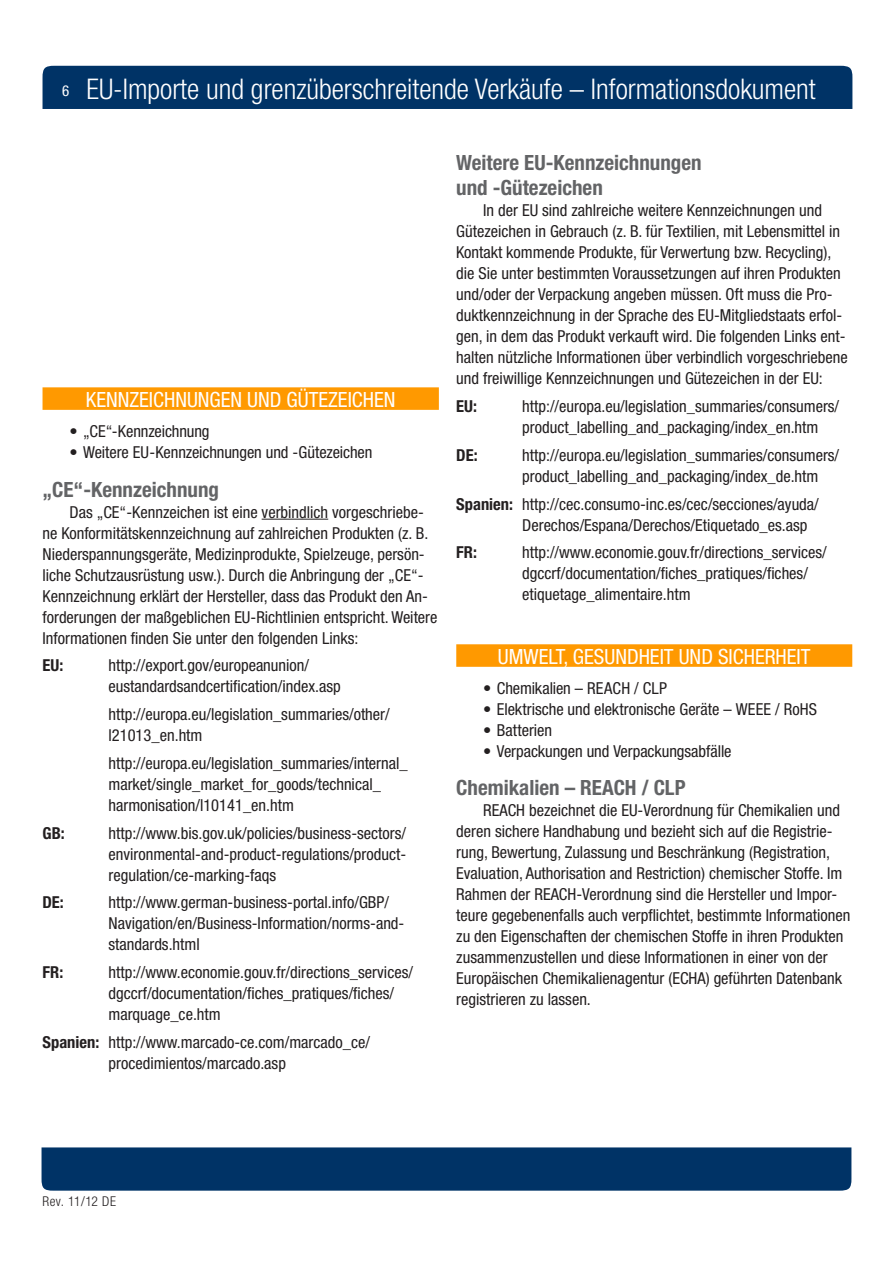
<style>
.page{position:relative;width:893px;height:1263px;background:#fff}
.page>*{position:absolute;margin:0;border:0;box-sizing:border-box;transform-origin:0 0}
.t1{font:300 condensed 28.5px "Helvetica Neue";color:#fff}
.Heading_2{font:700 condensed 21px/25.2px "Helvetica Neue LT Std";color:#636466}
.Reverse_Header{font:condensed 21px "Helvetica Neue LT Std";color:#fff}
.Indent{font:condensed 16.5px/21px "Helvetica Neue LT Std";color:#231f20}
.Bullets_1{font:condensed 16.5px "Helvetica Neue LT Std";letter-spacing:-.005em;color:#231f20}
.Indent-2{font:700 condensed 16.5px "Helvetica Neue LT Std";color:#231f20}
.t2{font:300 condensed 13.5px "Helvetica Neue";letter-spacing:.03em;color:#231f20}
.s1{font-weight:400;font-size:15px}
.s2{font-weight:700}
</style>
<div class="page">
<div style="left:43px;top:66px;width:809px;height:43px;background:#036"></div>
<div style="left:42px;top:1147px;width:809px;height:44px;background:#036"></div>
<div style="left:43px;top:387px;width:396px;height:23px;background:#f90"></div>
<hr style="left:262px;top:519px;width:66px;height:1px;background:#231f20">
<div style="left:456px;top:644px;width:396px;height:23px;background:#f90"></div>
<h1 class="t1" style="left:62px;top:72px;width:755px"><span class="s1">6</span> EU-Importe und grenzüberschreitende Verkäufe – Informationsdokument</h1>
<p class="Reverse_Header" style="left:86px;top:387px;width:311px">KENNZEICHNUNGEN UND GÜTEZEICHEN</p>
<p class="Bullets_1" style="left:70px;top:421px;width:142px">• „CE“-Kennzeichnung</p>
<p class="Bullets_1" style="left:70px;top:442px;width:304px">• Weitere EU-Kennzeichnungen und -Gütezeichen</p>
<p class="Heading_2" style="left:43px;top:476px;width:178px">„CE“-Kennzeichnung</p>
<p class="Indent" style="left:43px;top:501px;width:396px;text-indent:27px">Das „CE“-Kennzeichen ist eine verbindlich vorgeschriebe&shy;ne Konformitätskennzeichnung auf zahlreichen Produkten (z. B.<br>Niederspannungsgeräte, Medizinprodukte, Spielzeuge, persön&shy;liche Schutzausrüstung usw.). Durch die Anbringung der „CE“- Kennzeichnung erklärt der Hersteller, dass das Produkt den An&shy;forderungen der maßgeblichen EU-Richtlinien entspricht. Weitere Informationen finden Sie unter den folgenden Links:</p>
<p class="Indent-2" style="left:43px;top:655px;width:22px">EU:</p>
<p class="Indent" style="left:109px;top:655px;width:234px">http://export.gov/europeanunion/ eustandardsandcertification/index.asp</p>
<p class="Indent" style="left:109px;top:704px;width:283px">http://europa.eu/legislation_summaries/other/ l21013_en.htm</p>
<p class="Indent" style="left:109px;top:752px;width:301px">http://europa.eu/legislation_summaries/internal_ market/single_market_for_goods/technical_ harmonisation/l10141_en.htm</p>
<p class="Indent-2" style="left:43px;top:823px;width:24px">GB:</p>
<p class="Indent" style="left:109px;top:822px;width:299px;text-align:justify">http://www.bis.gov.uk/policies/business-sectors/ environmental-and-product-regulations/product&shy;regulation/ce-marking-faqs</p>
<p class="Indent-2" style="left:43px;top:892px;width:23px">DE:</p>
<p class="Indent" style="left:109px;top:892px;width:297px">http://www.german-business-portal.info/GBP/<br>Navigation/en/Business-Information/norms-and&shy;standards.html</p>
<p class="Indent-2" style="left:43px;top:962px;width:22px">FR:</p>
<p class="Indent" style="left:109px;top:962px;width:306px">http://www.economie.gouv.fr/directions_services/ dgccrf/documentation/fiches_pratiques/fiches/ marquage_ce.htm</p>
<p class="Indent" style="left:109px;top:1031px;width:263px;text-indent:-66px"><span class="s2">Spanien:</span> http://www.marcado-ce.com/marcado_ce/ procedimientos/marcado.asp</p>
<p class="Heading_2" style="left:456px;top:150px;width:247px">Weitere EU-Kennzeichnungen und -Gütezeichen</p>
<p class="Indent" style="left:456px;top:200px;width:393px;text-indent:27px">In der EU sind zahlreiche weitere Kennzeichnungen und Gütezeichen in Gebrauch (z. B. für Textilien, mit Lebensmittel in Kontakt kommende Produkte, für Verwertung bzw. Recycling), die Sie unter bestimmten Voraussetzungen auf ihren Produkten und/oder der Verpackung angeben müssen. Oft muss die Pro&shy;duktkennzeichnung in der Sprache des EU-Mitgliedstaats erfol&shy;gen, in dem das Produkt verkauft wird. Die folgenden Links ent&shy;halten nützliche Informationen über verbindlich vorgeschriebene und freiwillige Kennzeichnungen und Gütezeichen in der EU:</p>
<p class="Indent-2" style="left:456px;top:396px;width:22px">EU:</p>
<p class="Indent" style="left:522px;top:396px;width:318px">http://europa.eu/legislation_summaries/consumers/ product_labelling_and_packaging/index_en.htm</p>
<p class="Indent-2" style="left:456px;top:445px;width:23px">DE:</p>
<p class="Indent" style="left:522px;top:444px;width:318px">http://europa.eu/legislation_summaries/consumers/ product_labelling_and_packaging/index_de.htm</p>
<p class="Indent" style="left:522px;top:493px;width:298px;text-indent:-66px"><span class="s2">Spanien:</span> http://cec.consumo-inc.es/cec/secciones/ayuda/<br>Derechos/Espana/Derechos/Etiquetado_es.asp</p>
<p class="Indent-2" style="left:456px;top:542px;width:22px">FR:</p>
<p class="Indent" style="left:522px;top:542px;width:306px">http://www.economie.gouv.fr/directions_services/ dgccrf/documentation/fiches_pratiques/fiches/ etiquetage_alimentaire.htm</p>
<p class="Reverse_Header" style="left:498px;top:644px;width:314px">UMWELT, GESUNDHEIT UND SICHERHEIT</p>
<p class="Bullets_1" style="left:483px;top:678px;width:185px">• Chemikalien – REACH / CLP</p>
<p class="Bullets_1" style="left:483px;top:699px;width:335px">• Elektrische und elektronische Geräte – WEEE / RoHS</p>
<p class="Bullets_1" style="left:483px;top:720px;width:70px">• Batterien</p>
<p class="Bullets_1" style="left:483px;top:741px;width:250px">• Verpackungen und Verpackungsabfälle</p>
<p class="Heading_2" style="left:456px;top:775px;width:231px">Chemikalien – REACH / CLP</p>
<p class="Indent" style="left:456px;top:800px;width:396px;text-indent:27px">REACH bezeichnet die EU-Verordnung für Chemikalien und deren sichere Handhabung und bezieht sich auf die Registrie&shy;rung, Bewertung, Zulassung und Beschränkung (Registration, Evaluation, Authorisation and Restriction) chemischer Stoffe. Im Rahmen der REACH-Verordnung sind die Hersteller und Impor&shy;teure gegebenenfalls auch verpflichtet, bestimmte Informationen zu den Eigenschaften der chemischen Stoffe in ihren Produkten zusammenzustellen und diese Informationen in einer von der Europäischen Chemikalienagentur (ECHA) geführten Datenbank registrieren zu lassen.</p>
<p class="t2" style="left:43px;top:1193px;width:75px">Rev. 11/12 DE</p>
</div>
